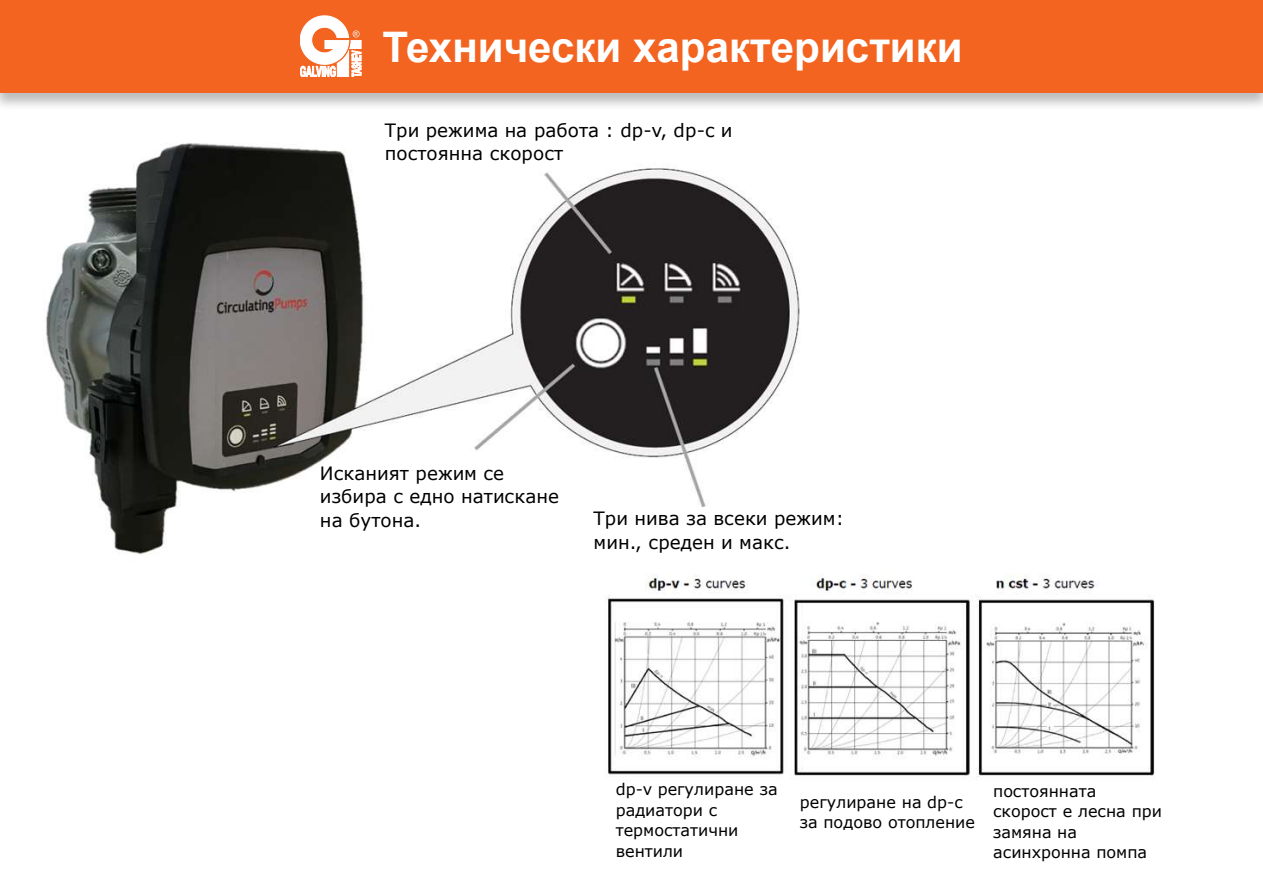
<style>
.page{position:relative;width:1263px;height:893px;background:#fff}
.page>*{position:absolute;margin:0;border:0;box-sizing:border-box;transform-origin:0 0}
.t1{font:700 42.15px "Arial";color:#fff}
.t2{font:18.3px/23.5px "Verdana";letter-spacing:.005em;color:#000}
.t3{font:16.05px/20.5px "Verdana";color:#000}
</style>
<div class="page">
<div style="left:0;top:0;width:1263px;height:111px;background:#231f20;opacity:.3"></div>
<div style="left:0;top:0;width:1263px;height:93px;background:#f36421"></div>
<svg style="left:300px;top:16px;width:61px;height:61px"></svg>
<img style="left:46px;top:143px;width:754px;height:412px">
<img style="left:606px;top:574px;width:549px;height:203px">
<h1 class="t1" style="left:382px;top:19px;width:582px">Технически характеристики</h1>
<p class="t2" style="left:385px;top:118px;width:349px">Три режима на работа : dp-v, dp-c и постоянна скорост</p>
<p class="t2" style="left:320px;top:461px;width:241px">Исканият режим се избира с едно натискане на бутона.</p>
<p class="t2" style="left:593px;top:506px;width:252px">Три нива за всеки режим: мин., среден и макс.</p>
<p class="t3" style="left:616px;top:779px;width:163px">dp-v регулиране за радиатори с термостатични вентили</p>
<p class="t3" style="left:800px;top:792px;width:176px">регулиране на dp-c за подово отопление</p>
<p class="t3" style="left:993px;top:780px;width:170px">постоянната скорост е лесна при замяна на асинхронна помпа</p>
</div>
